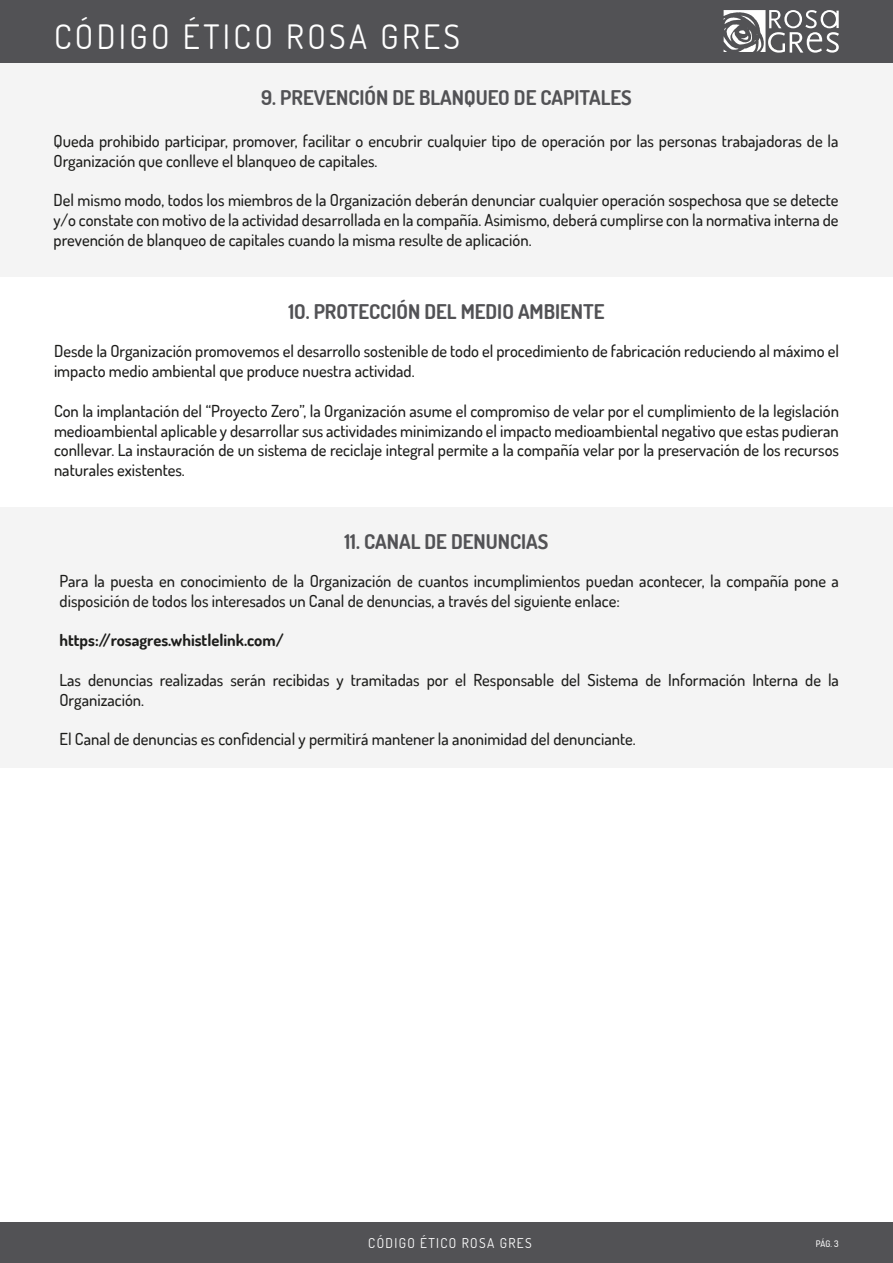
<style>
.page{position:relative;width:893px;height:1263px;background:#fff}
.page>*{position:absolute;margin:0;border:0;box-sizing:border-box;transform-origin:0 0}
.t1{font:33.45px "Dosis";letter-spacing:.1em;color:#fff}
.t2{font:700 20.25px "Dosis";color:#525255}
.t3{font:500 16.5px/19.8px "Dosis";color:#1d1d1b}
.t4{font:700 16.5px "Dosis";color:#1d1d1b}
.t5{font:13.5px "Dosis";letter-spacing:.1em;color:#fff}
.t6{font:500 9px "Dosis";color:#fff}
</style>
<div class="page">
<div style="left:0;top:1222px;width:893px;height:41px;background:#525255"></div>
<div style="left:0;top:64px;width:893px;height:213px;background:#f4f4f4"></div>
<div style="left:0;top:507px;width:893px;height:260px;background:#f4f4f4"></div>
<div style="left:0;top:0;width:893px;height:63px;background:#525255"></div>
<svg style="left:724px;top:10px;width:115px;height:43px"></svg>
<p class="t1" style="left:54px;top:14px;width:408px">CÓDIGO ÉTICO ROSA GRES</p>
<p class="t2" style="left:261px;top:84px;width:372px">9. PREVENCIÓN DE BLANQUEO DE CAPITALES</p>
<p class="t3" style="left:54px;top:130px;width:787px">Queda prohibido participar, promover, facilitar o encubrir cualquier tipo de operación por las personas trabajadoras de la<br>Organización que conlleve el blanqueo de capitales.</p>
<p class="t3" style="left:54px;top:190px;width:787px;text-align:justify">Del mismo modo, todos los miembros de la Organización deberán denunciar cualquier operación sospechosa que se detecte y/o constate con motivo de la actividad desarrollada en la compañía. Asimismo, deberá cumplirse con la normativa interna de prevención de blanqueo de capitales cuando la misma resulte de aplicación.</p>
<p class="t2" style="left:288px;top:299px;width:318px">1O. PROTECCIÓN DEL MEDIO AMBIENTE</p>
<p class="t3" style="left:54px;top:341px;width:786px">Desde la Organización promovemos el desarrollo sostenible de todo el procedimiento de fabricación reduciendo al máximo el impacto medio ambiental que produce nuestra actividad.</p>
<p class="t3" style="left:54px;top:400px;width:787px;text-align:justify">Con la implantación del “Proyecto Zero”, la Organización asume el compromiso de velar por el cumplimiento de la legislación medioambiental aplicable y desarrollar sus actividades minimizando el impacto medioambiental negativo que estas pudieran conllevar. La instauración de un sistema de reciclaje integral permite a la compañía velar por la preservación de los recursos naturales existentes.</p>
<p class="t2" style="left:344px;top:528px;width:206px">11. CANAL DE DENUNCIAS</p>
<p class="t3" style="left:60px;top:571px;width:781px">Para la puesta en conocimiento de la Organización de cuantos incumplimientos puedan acontecer, la compañía pone a disposición de todos los interesados un Canal de denuncias, a través del siguiente enlace:</p>
<p class="t4" style="left:60px;top:630px;width:226px">https://rosagres.whistlelink.com/</p>
<p class="t3" style="left:60px;top:670px;width:781px">Las denuncias realizadas serán recibidas y tramitadas por el Responsable del Sistema de Información Interna de la<br>Organización.</p>
<p class="t3" style="left:60px;top:729px;width:578px">El Canal de denuncias es confidencial y permitirá mantener la anonimidad del denunciante.</p>
<p class="t5" style="left:368px;top:1234px;width:165px">CÓDIGO ÉTICO ROSA GRES</p>
<p class="t6" style="left:816px;top:1238px;width:24px">PÁG. 3</p>
</div>
